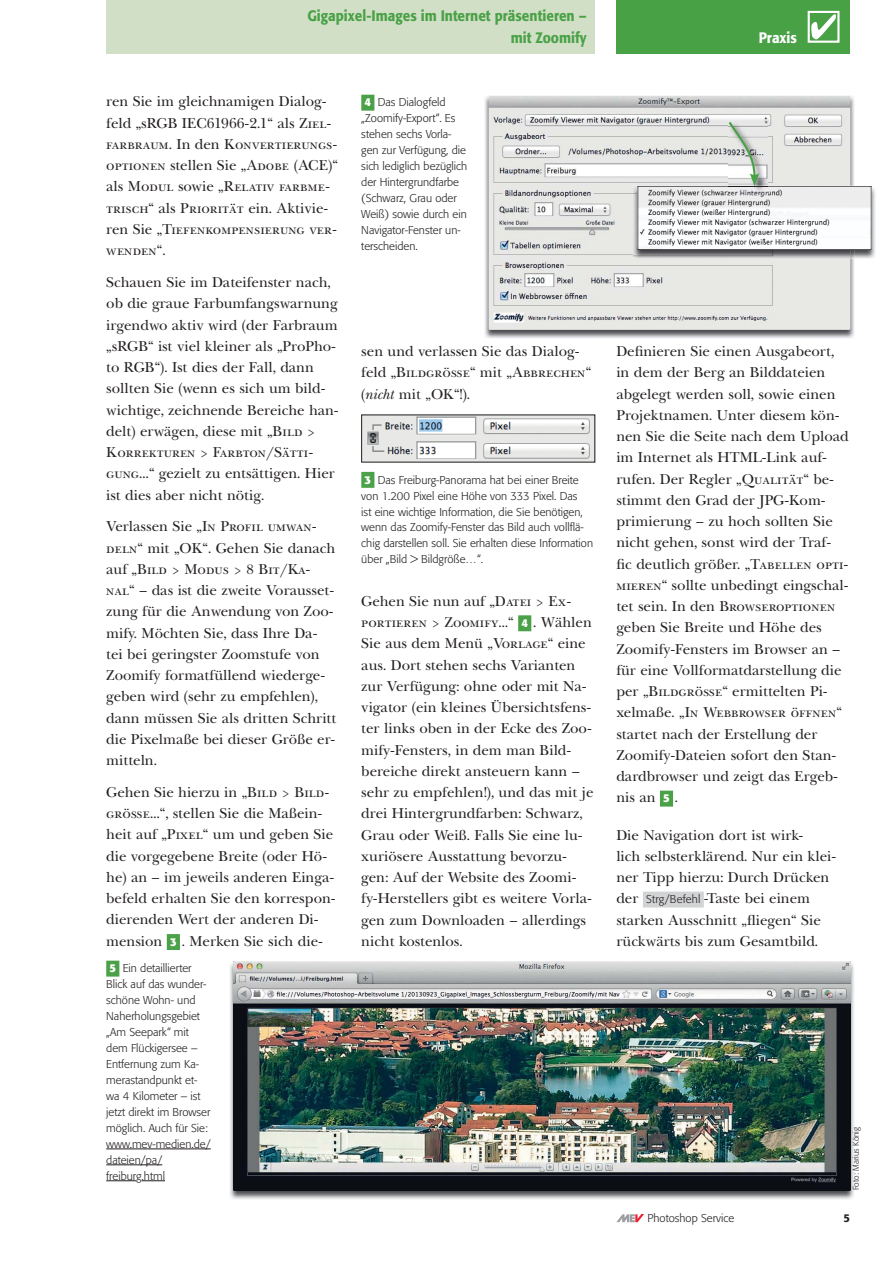
<style>
.page{position:relative;width:893px;height:1263px;background:#fff}
.page>*{position:absolute;margin:0;border:0;box-sizing:border-box;transform-origin:0 0}
.t1{font:15px/21.3px "New Bask ITCSB";color:#231f20}
.t2{font:15px/21.3px "New Bask ITCSB Caps";color:#231f20;text-align:justify}
.t3{font:500 15px/21.3px "Formata";color:#49a146;text-align:right;scale:.9 1}
.t4{font:500 15px "Formata";color:#fff;scale:.9 1}
.t5{font:300 11.25px/15.9px "Formata";color:#231f20}
.t6{font:500 11.25px "Formata";color:#231f20}
.t7{font:300 8.25px "Formata";color:#231f20}
.s1{font-family:"New Bask ITCSB Caps"}
.s2{font-family:"New Bask ITCSB"}
.s3{font-family:"Formata";font-weight:700;font-size:11.25px;color:#fff}
.s4{font-weight:700;color:#fff}
.s5{font-style:italic}
.s6{font-family:"Formata";font-weight:300;font-size:11.25px}
</style>
<div class="page">
<svg style="left:616px;top:1214px;width:28px;height:8px"></svg>
<div style="left:616px;top:0;width:234px;height:53px;background:#49a146"></div>
<div style="left:106px;top:0;width:489px;height:53px;background:#d1dfc6"></div>
<div style="left:808px;top:11px;width:31px;height:32px;border:2px solid #fff"></div>
<svg style="left:811px;top:14px;width:25px;height:25px"></svg>
<div style="left:167px;top:934px;width:13px;height:16px;background:#4aa147"></div>
<div style="left:518px;top:615px;width:13px;height:16px;background:#4aa147"></div>
<div style="left:660px;top:791px;width:13px;height:16px;background:#4aa147"></div>
<div style="left:643px;top:892px;width:61px;height:16px;background:#d1d3d4"></div>
<div style="left:361px;top:95px;width:13px;height:16px;background:#4aa147"></div>
<div style="left:106px;top:961px;width:13px;height:16px;background:#4aa147"></div>
<hr style="left:106px;top:1149px;width:105px;height:1px;background:#231f20">
<hr style="left:106px;top:1165px;width:56px;height:1px;background:#231f20">
<hr style="left:106px;top:1180px;width:30px;height:1px;background:#231f20">
<svg style="left:142px;top:1180px;width:23px;height:1px"></svg>
<div style="left:361px;top:472px;width:13px;height:16px;background:#4aa147"></div>
<img style="left:363px;top:417px;width:230px;height:43px">
<img style="left:485px;top:96px;width:369px;height:242px">
<img style="left:489px;top:96px;width:361px;height:234px">
<img style="left:633px;top:186px;width:242px;height:73px">
<svg style="left:638px;top:119px;width:233px;height:131px"></svg>
<img style="left:230px;top:961px;width:624px;height:238px">
<img style="left:234px;top:962px;width:616px;height:228px">
<p class="t3" style="left:307px;top:7px;width:312px">Gigapixel-Images im Internet präsentieren – mit Zoomify</p>
<p class="t1" style="left:106px;top:93px;width:227px">ren Sie im gleichnamigen Dialog&shy;feld „sRGB IEC61966-2.1“ als <span class="s1">Ziel-</span></p>
<p class="t2" style="left:106px;top:133px;width:233px">farbraum<span class="s2">. In den</span> Konvertierungs&shy;optionen <span class="s2">stellen Sie „</span>Adobe (ACE)<span class="s2">“ als</span> Modul <span class="s2">sowie „</span>Relativ farbme-</p>
<p class="t1" style="left:106px;top:199px;width:224px"><span class="s1">trisch</span>“ als <span class="s1">Priorität</span> ein. Aktivie-</p>
<p class="t2" style="left:106px;top:218px;width:232px"><span class="s2">ren Sie „</span>Tiefenkompensierung ver&shy;wenden<span class="s2">“.</span></p>
<p class="t1" style="left:106px;top:273px;width:234px">Schauen Sie im Dateifenster nach, ob die graue Farbumfangswarnung irgendwo aktiv wird (der Farbraum „sRGB“ ist viel kleiner als „ProPho&shy;to RGB“). Ist dies der Fall, dann sollten Sie (wenn es sich um bild&shy;wichtige, zeichnende Bereiche han&shy;delt) erwägen, diese mit „<span class="s1">Bild &gt;</span></p>
<p class="t2" style="left:106px;top:441px;width:209px">Korrekturen &gt; Farbton/Sätti-</p>
<p class="t1" style="left:106px;top:464px;width:230px"><span class="s1">gung…</span>“ gezielt zu entsättigen. Hier ist dies aber nicht nötig.</p>
<p class="t2" style="left:106px;top:516px;width:212px"><span class="s2">Verlassen Sie „</span>In Profil umwan-</p>
<p class="t1" style="left:106px;top:539px;width:230px"><span class="s1">deln</span>“ mit „OK“. Gehen Sie danach</p>
<p class="t2" style="left:106px;top:558px;width:206px"><span class="s2">auf „</span>Bild &gt; Modus &gt; 8 Bit/Ka-</p>
<p class="t1" style="left:106px;top:581px;width:232px"><span class="s1">nal</span>“ – das ist die zweite Vorausset&shy;zung für die Anwendung von Zoo&shy;mify. Möchten Sie, dass Ihre Da&shy;tei bei geringster Zoomstufe von<br>Zoomify formatfüllend wiederge&shy;geben wird (sehr zu empfehlen), dann müssen Sie als dritten Schritt die Pixelmaße bei dieser Größe er&shy;mitteln.</p>
<p class="t1" style="left:106px;top:783px;width:231px">Gehen Sie hierzu in „<span class="s1">Bild &gt; Bild&shy;größe…</span>“, stellen Sie die Maßein&shy;heit auf „<span class="s1">Pixel</span>“ um und geben Sie die vorgegebene Breite (oder Hö&shy;he) an – im jeweils anderen Einga&shy;befeld erhalten Sie den korrespon&shy;dierenden Wert der anderen Di&shy;mension <span class="s3">3</span> . Merken Sie sich die-</p>
<p class="t5" style="left:106px;top:961px;width:106px"><span class="s4">5</span> Ein detaillierter<br>Blick auf das wunder&shy;schöne Wohn- und<br>Naherholungsgebiet „Am Seepark“ mit dem Flückigersee –<br>Entfernung zum Ka&shy;merastandpunkt et&shy;wa 4 Kilometer – ist jetzt direkt im Browser möglich. Auch für Sie: www.mev-medien.de/ dateien/pa/ freiburg.html</p>
<p class="t5" style="left:361px;top:95px;width:107px"><span class="s4">4</span> Das Dialogfeld „Zoomify-Export“. Es stehen sechs Vorla&shy;gen zur Verfügung, die sich lediglich bezüglich der Hintergrundfarbe (Schwarz, Grau oder<br>Weiß) sowie durch ein<br>Navigator-Fenster un&shy;terscheiden.</p>
<p class="t1" style="left:361px;top:342px;width:220px">sen und verlassen Sie das Dialog-</p>
<p class="t2" style="left:361px;top:362px;width:231px"><span class="s2">feld „</span>Bildgröße<span class="s2">“ mit „</span>Abbrechen<span class="s2">“</span></p>
<p class="t1" style="left:361px;top:385px;width:110px">(<span class="s5">nicht</span> mit „OK“!).</p>
<p class="t5" style="left:361px;top:473px;width:233px"><span class="s4">3</span> Das Freiburg-Panorama hat bei einer Breite von 1.200 Pixel eine Höhe von 333 Pixel. Das<br>ist eine wichtige Information, die Sie benötigen, wenn das Zoomify-Fenster das Bild auch vollflä&shy;chig darstellen soll. Sie erhalten diese Information über „Bild &gt; Bildgröße…“.</p>
<p class="t1" style="left:361px;top:592px;width:211px">Gehen Sie nun auf „<span class="s1">Datei &gt; Ex-</span></p>
<p class="t2" style="left:361px;top:611px;width:232px">portieren &gt; Zoomify…<span class="s2">“</span> <span class="s3">4</span> <span class="s2">. Wählen</span></p>
<p class="t1" style="left:361px;top:635px;width:234px">Sie aus dem Menü „<span class="s1">Vorlage</span>“ eine aus. Dort stehen sechs Varianten zur Verfügung: ohne oder mit Na&shy;vigator (ein kleines Übersichtsfens&shy;ter links oben in der Ecke des Zoo&shy;mify-Fensters, in dem man Bild&shy;bereiche direkt ansteuern kann – sehr zu empfehlen!), und das mit je drei Hintergrundfarben: Schwarz,<br>Grau oder Weiß. Falls Sie eine lu&shy;xuriösere Ausstattung bevorzu&shy;gen: Auf der Website des Zoomi&shy;fy-Herstellers gibt es weitere Vorla&shy;gen zum Downloaden – allerdings nicht kostenlos.</p>
<p class="t4" style="left:759px;top:31px;width:44px">Praxis</p>
<p class="t1" style="left:616px;top:342px;width:234px">Definieren Sie einen Ausgabeort, in dem der Berg an Bilddateien abgelegt werden soll, sowie einen<br>Projektnamen. Unter diesem kön&shy;nen Sie die Seite nach dem Upload im Internet als HTML-Link auf&shy;rufen. Der Regler „<span class="s1">Qualität</span>“ be&shy;stimmt den Grad der JPG-Kom&shy;primierung – zu hoch sollten Sie nicht gehen, sonst wird der Traf&shy;fic deutlich größer. „<span class="s1">Tabellen opti&shy;mieren</span>“ sollte unbedingt eingschal-</p>
<p class="t2" style="left:616px;top:595px;width:221px"><span class="s2">tet sein. In den</span> Browseroptionen</p>
<p class="t1" style="left:616px;top:618px;width:227px">geben Sie Breite und Höhe des<br>Zoomify-Fensters im Browser an – für eine Vollformatdarstellung die per „<span class="s1">Bildgröße</span>“ ermittelten Pi-</p>
<p class="t2" style="left:616px;top:702px;width:227px"><span class="s2">xelmaße. „</span>In Webbrowser öffnen<span class="s2">“</span></p>
<p class="t1" style="left:616px;top:725px;width:223px">startet nach der Erstellung der<br>Zoomify-Dateien sofort den Stan&shy;dardbrowser und zeigt das Ergeb&shy;nis an <span class="s3">5</span> .</p>
<p class="t1" style="left:616px;top:826px;width:221px">Die Navigation dort ist wirk-<br>lich selbsterklärend. Nur ein klei&shy;ner Tipp hierzu: Durch Drücken der <span class="s6">Strg/Befehl</span> -Taste bei einem starken Ausschnitt „fliegen“ Sie rückwärts bis zum Gesamtbild.</p>
<p class="t7" style="left:852px;top:1190px;width:65px;rotate:-90deg">Foto: Marius König</p>
<p class="t5" style="left:647px;top:1211px;width:88px">Photoshop Service</p>
<p class="t6" style="left:843px;top:1213px;width:8px">5</p>
</div>
